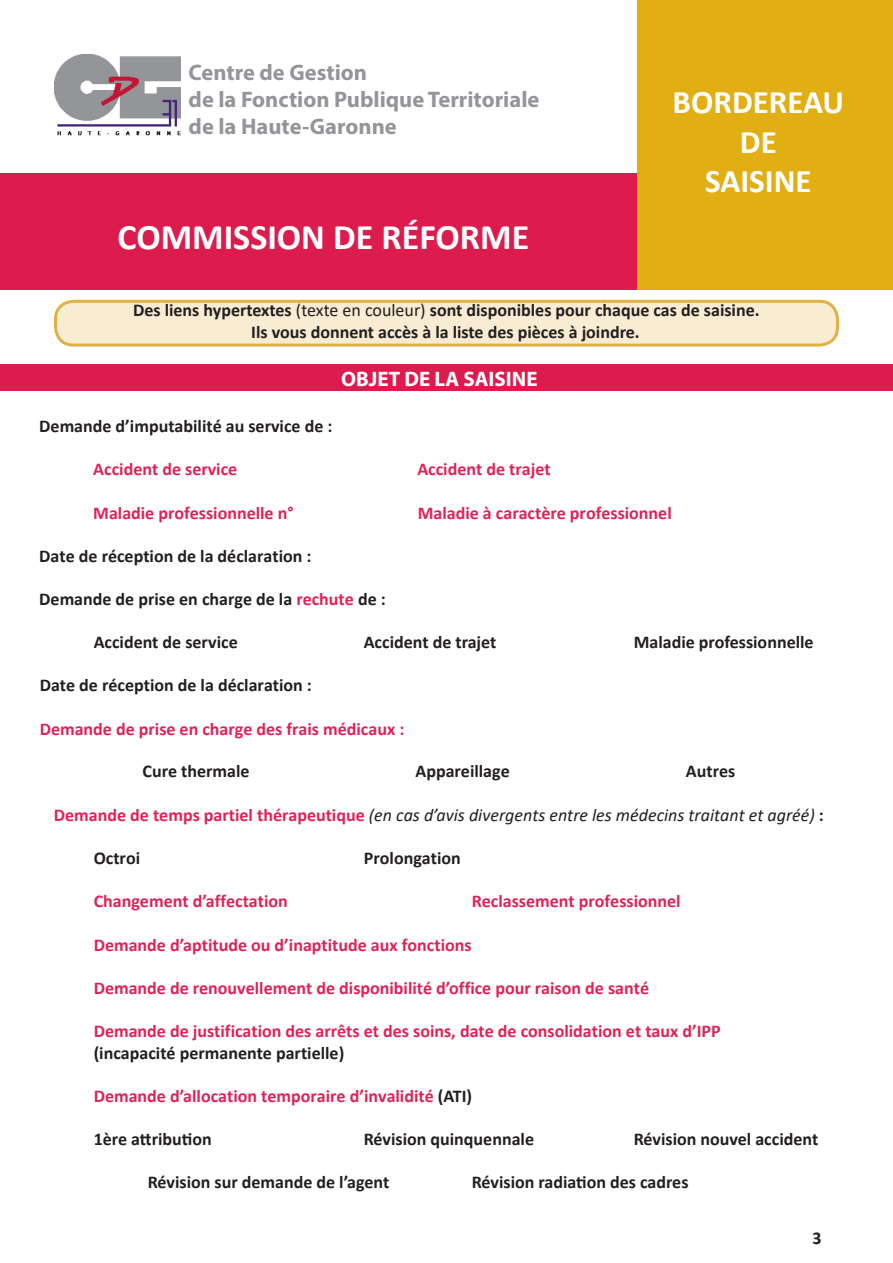
<style>
.page{position:relative;width:893px;height:1263px;background:#fff}
.page>*{position:absolute;margin:0;border:0;box-sizing:border-box;transform-origin:0 0}
.t1{font:700 36px "Calibri";color:#fff}
.t2{font:700 33px "Calibri";color:#fff}
.t3{font:700 22.5px "Myriad Pro";color:#939598}
.t4{font:700 21px "Myriad Pro";color:#fff}
.t5{font:700 18px "Calibri";color:#231f20}
.t6{font:700 18px/21.6px "Calibri";color:#e02258}
.t7{font:italic 18px "Calibri";color:#231f20}
.s1{font-weight:400}
.s2{color:#e02258}
.s3{font-weight:700;font-style:normal;color:#e02258}
.s4{font-weight:700;font-style:normal}
.s5{color:#231f20}
</style>
<div class="page">
<div style="left:0;top:174px;width:893px;height:116px;background:#dc1c4e"></div>
<div style="left:638px;top:0;width:255px;height:289px;background:#e1ae14"></div>
<img style="left:54px;top:54px;width:127px;height:82px">
<div style="left:56px;top:301px;width:781px;height:44px;background:#f8ecd2;border-radius:18px"></div>
<div style="left:54px;top:300px;width:785px;height:47px;border:3px solid #e0b245;border-radius:18px"></div>
<div style="left:0;top:364px;width:893px;height:27px;background:#dc1c4e"></div>
<p class="t3" style="left:189px;top:57px;width:180px">Centre de Gestion</p>
<p class="t3" style="left:189px;top:84px;width:352px">de la Fonction Publique Territoriale</p>
<p class="t3" style="left:189px;top:111px;width:210px">de la Haute-Garonne</p>
<p class="t1" style="left:118px;top:211px;width:413px">COMMISSION DE RÉFORME</p>
<p class="t2" style="left:673px;top:79px;width:173px">BORDEREAU</p>
<p class="t2" style="left:740px;top:118px;width:38px">DE</p>
<p class="t2" style="left:705px;top:158px;width:108px">SAISINE</p>
<p class="t5" style="left:133px;top:298px;width:628px">Des liens hypertextes <span class="s1">(texte en couleur)</span> sont disponibles pour chaque cas de saisine.</p>
<p class="t5" style="left:251px;top:319px;width:390px">Ils vous donnent accès à la liste des pièces à joindre.</p>
<p class="t4" style="left:341px;top:365px;width:198px">OBJET DE LA SAISINE</p>
<p class="t5" style="left:39px;top:413px;width:295px">Demande d’imputabilité au service de :</p>
<p class="t6" style="left:93px;top:458px;width:146px">Accident de service</p>
<p class="t6" style="left:417px;top:458px;width:135px">Accident de trajet</p>
<p class="t6" style="left:93px;top:501px;width:202px">Maladie professionnelle n°</p>
<p class="t6" style="left:418px;top:501px;width:255px">Maladie à caractère professionnel</p>
<p class="t5" style="left:39px;top:543px;width:274px">Date de réception de la déclaration :</p>
<p class="t5" style="left:39px;top:586px;width:348px">Demande de prise en charge de la <span class="s2">rechute</span> de :</p>
<p class="t5" style="left:94px;top:629px;width:146px">Accident de service</p>
<p class="t5" style="left:364px;top:629px;width:134px">Accident de trajet</p>
<p class="t5" style="left:634px;top:629px;width:181px">Maladie professionnelle</p>
<p class="t5" style="left:40px;top:673px;width:274px">Date de réception de la déclaration :</p>
<p class="t6" style="left:40px;top:717px;width:366px">Demande de prise en charge des frais médicaux :</p>
<p class="t5" style="left:142px;top:759px;width:109px">Cure thermale</p>
<p class="t5" style="left:415px;top:759px;width:96px">Appareillage</p>
<p class="t5" style="left:686px;top:759px;width:51px">Autres</p>
<p class="t7" style="left:54px;top:802px;width:771px"><span class="s3">Demande de temps partiel thérapeutique</span> (en cas d’avis divergents entre les médecins traitant et agréé) <span class="s4">:</span></p>
<p class="t5" style="left:94px;top:845px;width:48px">Octroi</p>
<p class="t5" style="left:364px;top:845px;width:98px">Prolongation</p>
<p class="t6" style="left:94px;top:890px;width:196px">Changement d’affectation</p>
<p class="t6" style="left:472px;top:890px;width:210px">Reclassement professionnel</p>
<p class="t6" style="left:94px;top:933px;width:379px">Demande d’aptitude ou d’inaptitude aux fonctions</p>
<p class="t6" style="left:94px;top:977px;width:557px">Demande de renouvellement de disponibilité d’office pour raison de santé</p>
<p class="t6" style="left:94px;top:1020px;width:629px">Demande de justification des arrêts et des soins, date de consolidation et taux d’IPP <span class="s5">(incapacité permanente partielle)</span></p>
<p class="t6" style="left:94px;top:1085px;width:380px">Demande d’allocation temporaire d’invalidité <span class="s5">(ATI)</span></p>
<p class="t5" style="left:94px;top:1126px;width:120px">1ère attribution</p>
<p class="t5" style="left:364px;top:1126px;width:172px">Révision quinquennale</p>
<p class="t5" style="left:634px;top:1126px;width:186px">Révision nouvel accident</p>
<p class="t5" style="left:148px;top:1169px;width:243px">Révision sur demande de l’agent</p>
<p class="t5" style="left:472px;top:1169px;width:218px">Révision radiation des cadres</p>
<p class="t5" style="left:812px;top:1225px;width:11px">3</p>
</div>
